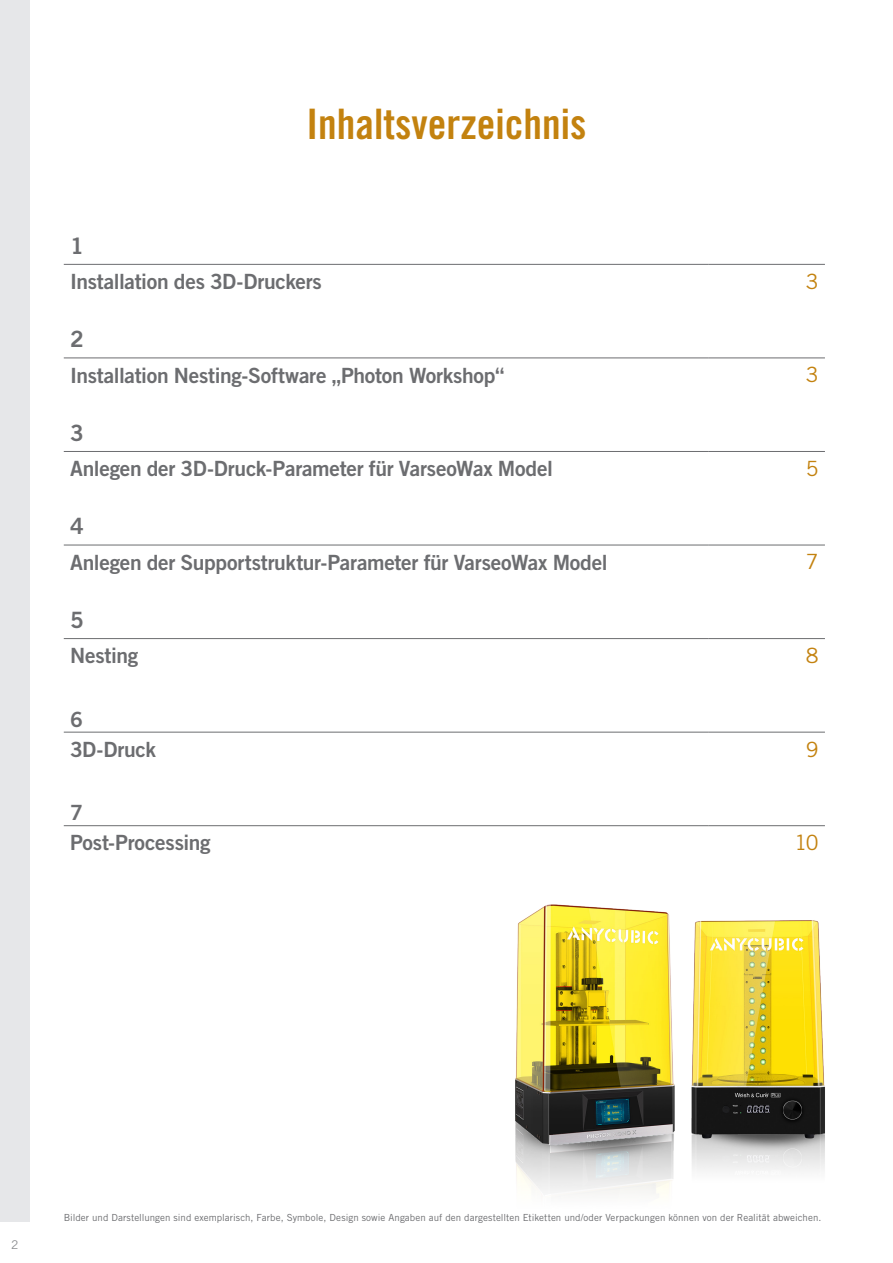
<style>
.page{position:relative;width:893px;height:1263px;background:#fff}
.page>*{position:absolute;margin:0;border:0;box-sizing:border-box;transform-origin:0 0}
.t1{font:42px "Trade Gothic LT Std Bd Cn 20";color:#c3820f}
.t2{font:22.5px "Trade Gothic LT Pro Bd 2";color:#6c6d70}
.t3{font:21px/30.3px "Trade Gothic LT Pro Bd 2";letter-spacing:-.015em;color:#6c6d70}
.t4{font:21px "Trade Gothic LT Pro";color:#c3820f}
.t5{font:12px "Trade Gothic LT Pro";color:#8a8c8f}
.t6{font:9.75px "Trade Gothic LT Pro";letter-spacing:.005em;color:#6c6d70}
</style>
<div class="page">
<div style="left:0;top:0;width:30px;height:1221px;background:#e6e7e9"></div>
<hr style="left:64px;top:264px;width:644px;height:1px;background:#6c6d70">
<hr style="left:708px;top:264px;width:117px;height:1px;background:#6c6d70">
<hr style="left:64px;top:357px;width:644px;height:1px;background:#6c6d70">
<hr style="left:708px;top:357px;width:117px;height:1px;background:#6c6d70">
<hr style="left:64px;top:451px;width:644px;height:1px;background:#6c6d70">
<hr style="left:708px;top:451px;width:117px;height:1px;background:#6c6d70">
<hr style="left:64px;top:545px;width:644px;height:1px;background:#6c6d70">
<hr style="left:708px;top:545px;width:117px;height:1px;background:#6c6d70">
<hr style="left:64px;top:638px;width:644px;height:1px;background:#6c6d70">
<hr style="left:708px;top:638px;width:117px;height:1px;background:#6c6d70">
<hr style="left:64px;top:732px;width:644px;height:1px;background:#6c6d70">
<hr style="left:708px;top:732px;width:117px;height:1px;background:#6c6d70">
<hr style="left:64px;top:825px;width:644px;height:1px;background:#6c6d70">
<hr style="left:708px;top:825px;width:117px;height:1px;background:#6c6d70">
<img style="left:691px;top:920px;width:134px;height:252px">
<img style="left:515px;top:904px;width:160px;height:290px">
<h1 class="t1" style="left:307px;top:98px;width:281px">Inhaltsverzeichnis</h1>
<p class="t2" style="left:70px;top:232px;width:15px">1</p>
<p class="t3" style="left:70px;top:266px;width:253px">Installation des 3D-Druckers</p>
<p class="t4" style="left:806px;top:269px;width:14px">3</p>
<p class="t2" style="left:70px;top:325px;width:15px">2</p>
<p class="t3" style="left:70px;top:360px;width:436px">Installation Nesting-Software „Photon Workshop“</p>
<p class="t4" style="left:806px;top:362px;width:14px">3</p>
<p class="t2" style="left:70px;top:419px;width:15px">3</p>
<p class="t3" style="left:70px;top:453px;width:484px">Anlegen der 3D-Druck-Parameter für VarseoWax Model</p>
<p class="t4" style="left:806px;top:456px;width:14px">5</p>
<p class="t2" style="left:70px;top:512px;width:15px">4</p>
<p class="t3" style="left:70px;top:547px;width:539px">Anlegen der Supportstruktur-Parameter für VarseoWax Model</p>
<p class="t4" style="left:806px;top:549px;width:14px">7</p>
<p class="t2" style="left:70px;top:606px;width:15px">5</p>
<p class="t3" style="left:70px;top:640px;width:70px">Nesting</p>
<p class="t4" style="left:806px;top:643px;width:14px">8</p>
<p class="t3" style="left:70px;top:704px;width:87px">6<br>3D-Druck</p>
<p class="t3" style="left:70px;top:797px;width:142px">7<br>Post-Processing</p>
<p class="t4" style="left:806px;top:736px;width:14px">9</p>
<p class="t4" style="left:794px;top:830px;width:26px">10</p>
<p class="t5" style="left:11px;top:1237px;width:9px">2</p>
<p class="t6" style="left:64px;top:1212px;width:759px">Bilder und Darstellungen sind exemplarisch, Farbe, Symbole, Design sowie Angaben auf den dargestellten Etiketten und/oder Verpackungen können von der Realität abweichen.</p>
</div>
